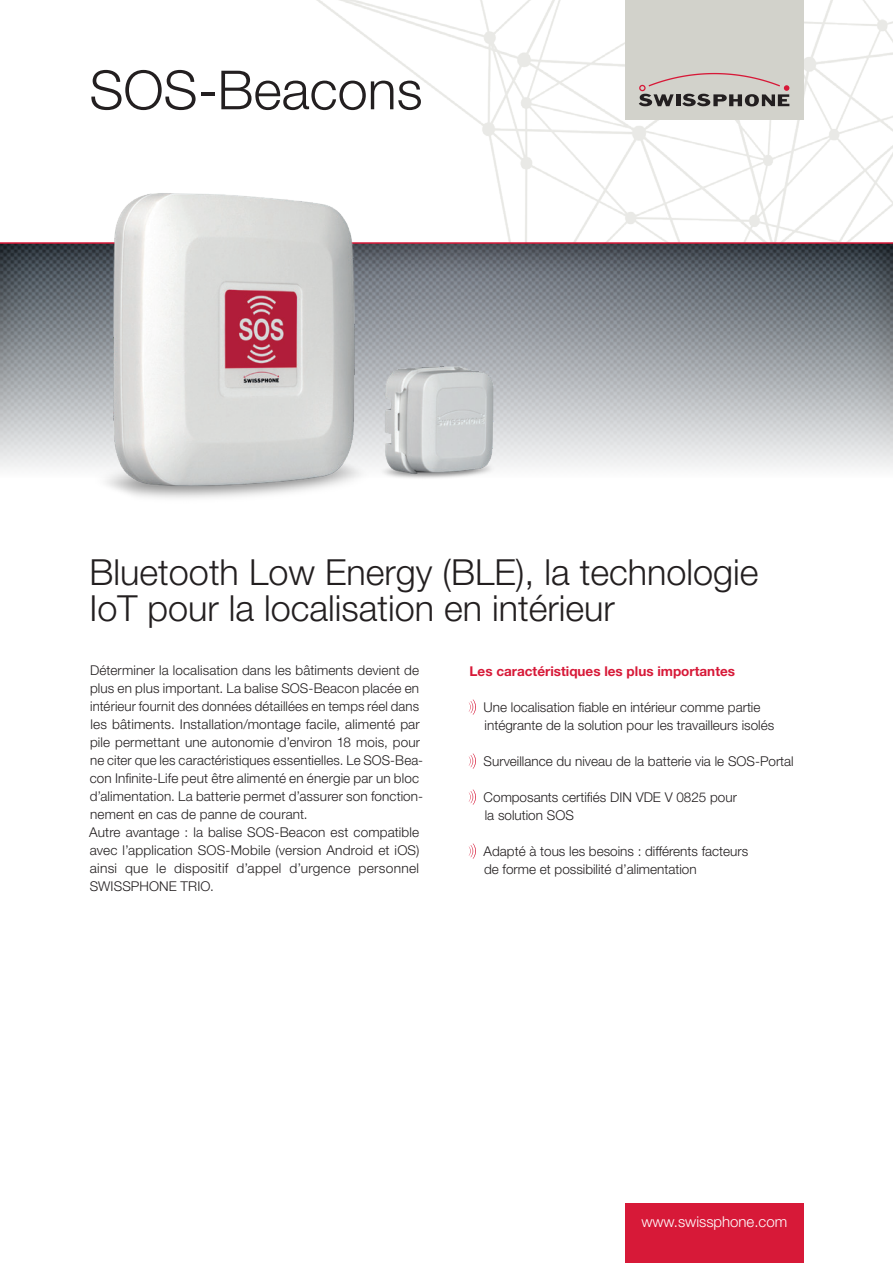
<style>
.page{position:relative;width:893px;height:1263px;background:#fff}
.page>*{position:absolute;margin:0;border:0;box-sizing:border-box;transform-origin:0 0}
.t1{font:300 54px "Helvetica Neue LT Std";color:#231f20}
.t2{font:300 36px/36px "Helvetica Neue LT Std";color:#231f20}
.t3{font:300 15px "Helvetica Neue LT Std";color:#fff}
.t4{font:300 13.5px/18px "Helvetica Neue LT Std";letter-spacing:.01em;color:#231f20}
.t5{font:700 13.5px "Helvetica Neue LT Std";color:#d71938}
</style>
<div class="page">
<img style="left:316px;top:0;width:577px;height:242px">
<div style="left:0;top:242px;width:893px;height:236px;background:#231f20;opacity:.75"></div>
<div style="left:625px;top:0;width:179px;height:119px;background:#d2d2cb"></div>
<svg style="left:639px;top:73px;width:150px;height:33px"></svg>
<div style="left:625px;top:1203px;width:179px;height:60px;background:#d71938"></div>
<hr style="left:0;top:242px;width:893px;height:2px;background:#d71938">
<img style="left:20px;top:121px;width:548px;height:377px">
<svg style="left:469px;top:699px;width:7px;height:16px"></svg>
<svg style="left:469px;top:753px;width:7px;height:16px"></svg>
<svg style="left:469px;top:789px;width:7px;height:16px"></svg>
<svg style="left:469px;top:843px;width:7px;height:16px"></svg>
<h1 class="t1" style="left:89px;top:57px;width:335px">SOS-Beacons</h1>
<h2 class="t2" style="left:89px;top:553px;width:671px">Bluetooth Low Energy (BLE), la technologie<br>IoT pour la localisation en intérieur</h2>
<p class="t4" style="left:89px;top:661px;width:335px">Déterminer la localisation dans les bâtiments devient de plus en plus important. La balise SOS-Beacon placée en intérieur fournit des données détaillées en temps réel dans les bâtiments. Installation/montage facile, alimenté par pile permettant une autonomie d’environ 18 mois, pour ne citer que les caractéristiques essentielles. Le SOS-Bea&shy;con Infinite-Life peut être alimenté en énergie par un bloc d’alimentation. La batterie permet d’assurer son fonction&shy;nement en cas de panne de courant.<br>Autre avantage : la balise SOS-Beacon est compatible avec l’application SOS-Mobile (version Android et iOS) ainsi que le dispositif d’appel d’urgence personnel SWISSPHONE TRIO.</p>
<p class="t5" style="left:470px;top:662px;width:267px">Les caractéristiques les plus importantes</p>
<p class="t4" style="left:484px;top:697px;width:292px">Une localisation fiable en intérieur comme partie intégrante de la solution pour les travailleurs isolés</p>
<p class="t4" style="left:484px;top:751px;width:312px">Surveillance du niveau de la batterie via le SOS-Portal</p>
<p class="t4" style="left:484px;top:787px;width:255px">Composants certifiés DIN VDE V 0825 pour la solution SOS</p>
<p class="t4" style="left:484px;top:841px;width:266px">Adapté à tous les besoins : différents facteurs de forme et possibilité d’alimentation</p>
<p class="t3" style="left:641px;top:1212px;width:147px">www.swissphone.com</p>
</div>
